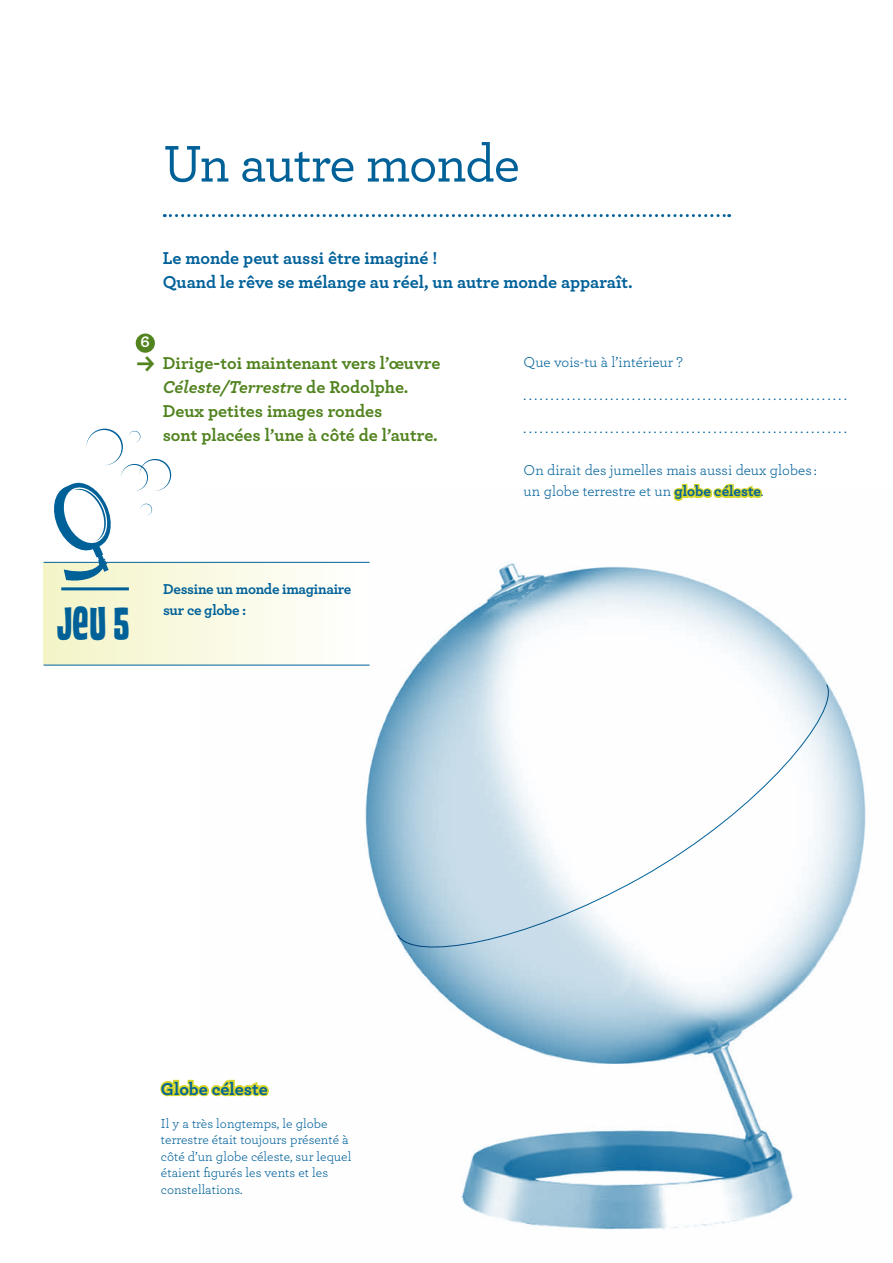
<style>
.page{position:relative;width:893px;height:1263px;background:#fff}
.page>*{position:absolute;margin:0;border:0;box-sizing:border-box;transform-origin:0 0}
.t1{font:500 54px "Archer";letter-spacing:-.03em;color:#006199}
.t2{font:45px "House Movements Custom";color:#006199}
.t3{font:700 18px/24px "Archer";color:#51831f}
.t4{font:700 18px/24px "Archer";color:#006199}
.t5{font:700 16.5px "Archer";color:#fff}
.t6{font:15px/21.6px "Archer";color:#006199}
.t7{font:700 15px/21px "Archer";letter-spacing:-.02em;color:#006199}
.t8{font:13.5px/16.5px "Archer";color:#006199}
.s1{font-style:italic}
.s2{font-weight:700}
</style>
<div class="page">
<img style="left:202px;top:561px;width:664px;height:669px">
<svg style="left:164px;top:214px;width:566px;height:3px"></svg>
<div style="left:136px;top:333px;width:19px;height:20px;background:#51831f;border-radius:50%"></div>
<svg style="left:160px;top:1078px;width:110px;height:20px"></svg>
<div style="left:44px;top:563px;width:326px;height:101px;background:linear-gradient(to right,#f4f4c7,#fff)"></div>
<hr style="left:44px;top:562px;width:326px;height:1px;background:#006199">
<hr style="left:44px;top:665px;width:326px;height:1px;background:#006199">
<hr style="left:61px;top:587px;width:68px;height:3px;background:#006199">
<svg style="left:673px;top:483px;width:89px;height:18px"></svg>
<svg style="left:397px;top:684px;width:444px;height:278px"></svg>
<svg style="left:50px;top:429px;width:121px;height:155px"></svg>
<h1 class="t1" style="left:164px;top:125px;width:358px">Un autre monde</h1>
<p class="t4" style="left:163px;top:245px;width:472px">Le monde peut aussi être imaginé !<br>Quand le rêve se mélange au réel, un autre monde apparaît.</p>
<p class="t5" style="left:141px;top:328px;width:11px">6</p>
<p class="t3" style="left:163px;top:350px;width:279px">Dirige-toi maintenant vers l’œuvre <span class="s1">Céleste/Terrestre</span> de Rodolphe.<br>Deux petites images rondes<br>sont placées l’une à côté de l’autre.</p>
<p class="t6" style="left:524px;top:350px;width:161px">Que vois-tu à l’intérieur ?</p>
<p class="t6" style="left:524px;top:383px;width:325px">............................................................</p>
<p class="t6" style="left:524px;top:416px;width:325px">............................................................</p>
<p class="t6" style="left:524px;top:458px;width:295px">On dirait des jumelles mais aussi deux globes : un globe terrestre et un <span class="s2">globe céleste</span>.</p>
<h2 class="t2" style="left:57px;top:596px;width:74px">Jeu 5</h2>
<p class="t7" style="left:163px;top:577px;width:190px">Dessine un monde imaginaire sur ce globe :</p>
<p class="t4" style="left:161px;top:1075px;width:108px">Globe céleste</p>
<p class="t8" style="left:161px;top:1114px;width:192px">Il y a très longtemps, le globe terrestre était toujours présenté à côté d’un globe céleste, sur lequel étaient figurés les vents et les constellations.</p>
</div>
